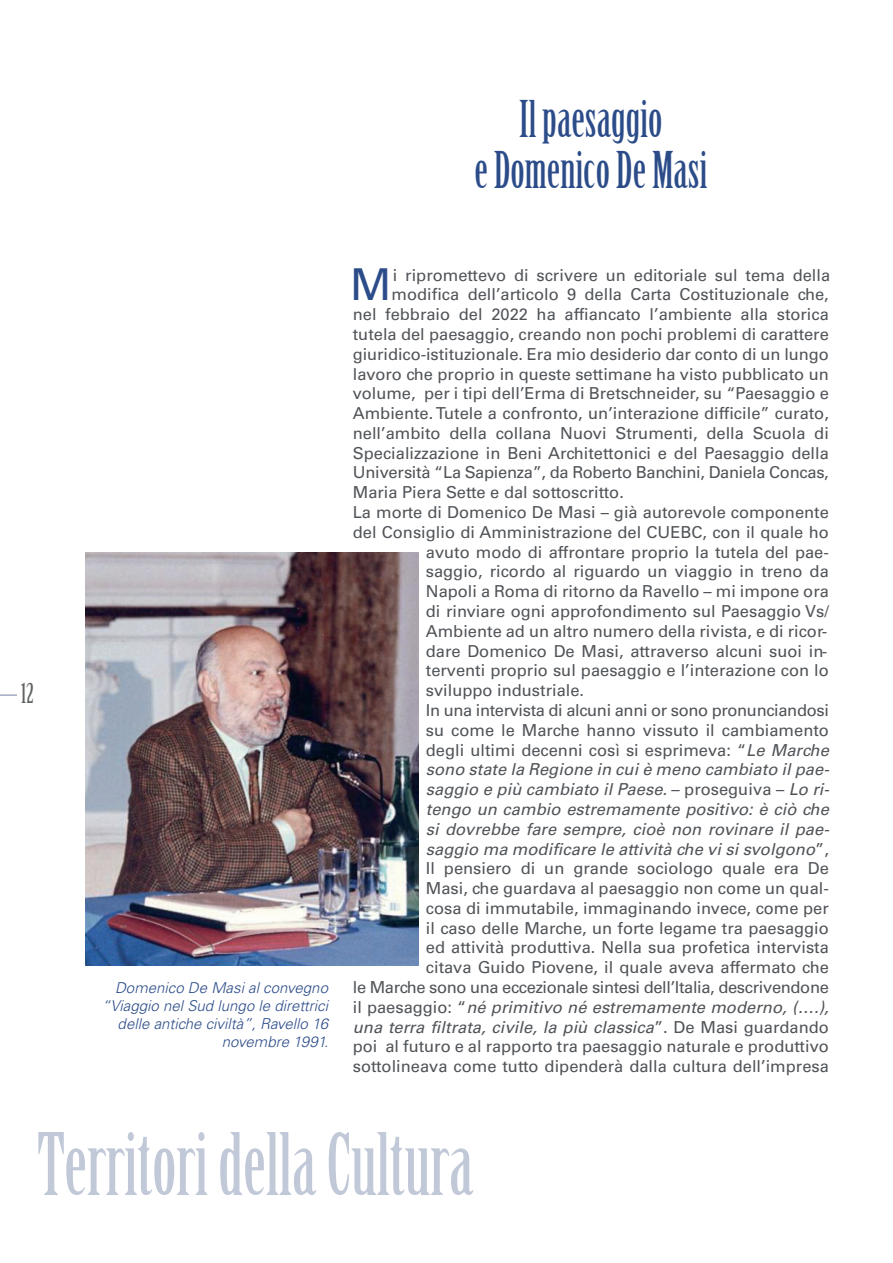
<style>
.page{position:relative;width:893px;height:1263px;background:#fff}
.page>*{position:absolute;margin:0;border:0;box-sizing:border-box;transform-origin:0 0}
.t1{font:84px "Birch Std";color:#c1c8d8}
.t2{font:49.5px/51px "Birch Std";color:#2c4c89;text-align:center}
.t3{font:43.95px "Univers";color:#2c4c89}
.t4{font:27px "Birch Std";color:#5f6263}
.t5{font:16.5px "Univers";color:#505458}
.t6{font:italic 16.5px "Univers";letter-spacing:.005em;color:#505458}
.t7{font:16.5px "Univers";letter-spacing:-.02em;color:#505458}
.t8{font:italic 300 15px/18px "Univers";color:#2c4c89;text-align:right}
.s1{font-style:italic}
.s2{font-style:normal}
</style>
<div class="page">
<svg style="left:0;top:694px;width:17px;height:2px"></svg>
<img style="left:85px;top:552px;width:333px;height:413px">
<h3 class="t4" style="left:21px;top:681px;width:14px">12</h3>
<h2 class="t2" style="left:474px;top:95px;width:235px">Il paesaggio<br>e Domenico De Masi</h2>
<p class="t8" style="left:102px;top:981px;width:227px">Domenico De Masi al convegno “Viaggio nel Sud lungo le direttrici delle antiche civiltà”, Ravello 16 novembre 1991.</p>
<h3 class="t3" style="left:350px;top:269px;width:43px">M</h3>
<p class="t5" style="left:393px;top:269px;width:439px">i ripromettevo di scrivere un editoriale sul tema della</p>
<p class="t5" style="left:392px;top:288px;width:439px">modifica dell’articolo 9 della Carta Costituzionale che,</p>
<p class="t5" style="left:353px;top:308px;width:478px">nel febbraio del 2022 ha affiancato l’ambiente alla storica</p>
<p class="t5" style="left:353px;top:328px;width:477px">tutela del paesaggio, creando non pochi problemi di carattere</p>
<p class="t5" style="left:353px;top:348px;width:477px">giuridico-istituzionale. Era mio desiderio dar conto di un lungo</p>
<p class="t5" style="left:353px;top:368px;width:477px">lavoro che proprio in queste settimane ha visto pubblicato un</p>
<p class="t5" style="left:353px;top:387px;width:478px">volume, per i tipi dell’Erma di Bretschneider, su “Paesaggio e</p>
<p class="t5" style="left:353px;top:407px;width:478px">Ambiente. Tutele a confronto, un’interazione difficile” curato,</p>
<p class="t5" style="left:353px;top:427px;width:478px">nell’ambito della collana Nuovi Strumenti, della Scuola di</p>
<p class="t5" style="left:353px;top:447px;width:478px">Specializzazione in Beni Architettonici e del Paesaggio della</p>
<p class="t7" style="left:353px;top:467px;width:477px">Università “La Sapienza”, da Roberto Banchini, Daniela Concas,</p>
<p class="t5" style="left:353px;top:486px;width:273px">Maria Piera Sette e dal sottoscritto.</p>
<p class="t5" style="left:353px;top:506px;width:477px">La morte di Domenico De Masi – già autorevole componente</p>
<p class="t5" style="left:353px;top:526px;width:477px">del Consiglio di Amministrazione del CUEBC, con il quale ho</p>
<p class="t5" style="left:426px;top:546px;width:404px">avuto modo di affrontare proprio la tutela del pae-</p>
<p class="t5" style="left:426px;top:566px;width:404px">saggio, ricordo al riguardo un viaggio in treno da</p>
<p class="t5" style="left:426px;top:585px;width:405px">Napoli a Roma di ritorno da Ravello – mi impone ora</p>
<p class="t5" style="left:426px;top:605px;width:405px">di rinviare ogni approfondimento sul Paesaggio Vs/</p>
<p class="t5" style="left:426px;top:625px;width:403px">Ambiente ad un altro numero della rivista, e di ricor-</p>
<p class="t5" style="left:426px;top:645px;width:403px">dare Domenico De Masi, attraverso alcuni suoi in-</p>
<p class="t5" style="left:426px;top:664px;width:405px">terventi proprio sul paesaggio e l’interazione con lo</p>
<p class="t5" style="left:426px;top:684px;width:160px">sviluppo industriale.</p>
<p class="t7" style="left:426px;top:704px;width:404px">In una intervista di alcuni anni or sono pronunciandosi</p>
<p class="t5" style="left:426px;top:724px;width:405px">su come le Marche hanno vissuto il cambiamento</p>
<p class="t5" style="left:426px;top:744px;width:404px">degli ultimi decenni così si esprimeva: “<span class="s1">Le Marche</span></p>
<p class="t6" style="left:426px;top:763px;width:405px">sono state la Regione in cui è meno cambiato il pae-</p>
<p class="t6" style="left:426px;top:783px;width:405px">saggio e più cambiato il Paese. <span class="s2">– proseguiva –</span> Lo ri-</p>
<p class="t6" style="left:426px;top:803px;width:404px">tengo un cambio estremamente positivo: è ciò che</p>
<p class="t6" style="left:426px;top:823px;width:405px">si dovrebbe fare sempre, cioè non rovinare il pae-</p>
<p class="t6" style="left:426px;top:843px;width:405px">saggio ma modificare le attività che vi si svolgono<span class="s2">”,</span></p>
<p class="t5" style="left:426px;top:862px;width:405px">Il pensiero di un grande sociologo quale era De</p>
<p class="t5" style="left:426px;top:882px;width:404px">Masi, che guardava al paesaggio non come un qual-</p>
<p class="t5" style="left:426px;top:902px;width:404px">cosa di immutabile, immaginando invece, come per</p>
<p class="t5" style="left:426px;top:922px;width:405px">il caso delle Marche, un forte legame tra paesaggio</p>
<p class="t5" style="left:426px;top:942px;width:404px">ed attività produttiva. Nella sua profetica intervista</p>
<p class="t5" style="left:426px;top:961px;width:405px">citava Guido Piovene, il quale aveva affermato che</p>
<p class="t7" style="left:353px;top:981px;width:478px">le Marche sono una eccezionale sintesi dell’Italia, descrivendone</p>
<p class="t6" style="left:353px;top:1001px;width:478px"><span class="s2">il paesaggio: “</span>né primitivo né estremamente moderno, (….),</p>
<p class="t6" style="left:353px;top:1021px;width:478px">una terra filtrata, civile, la più classica<span class="s2">”. De Masi guardando</span></p>
<p class="t5" style="left:353px;top:1041px;width:478px">poi al futuro e al rapporto tra paesaggio naturale e produttivo</p>
<p class="t5" style="left:353px;top:1060px;width:478px">sottolineava come tutto dipenderà dalla cultura dell’impresa</p>
<h1 class="t1" style="left:37px;top:1129px;width:438px">Territori della Cultura</h1>
</div>
